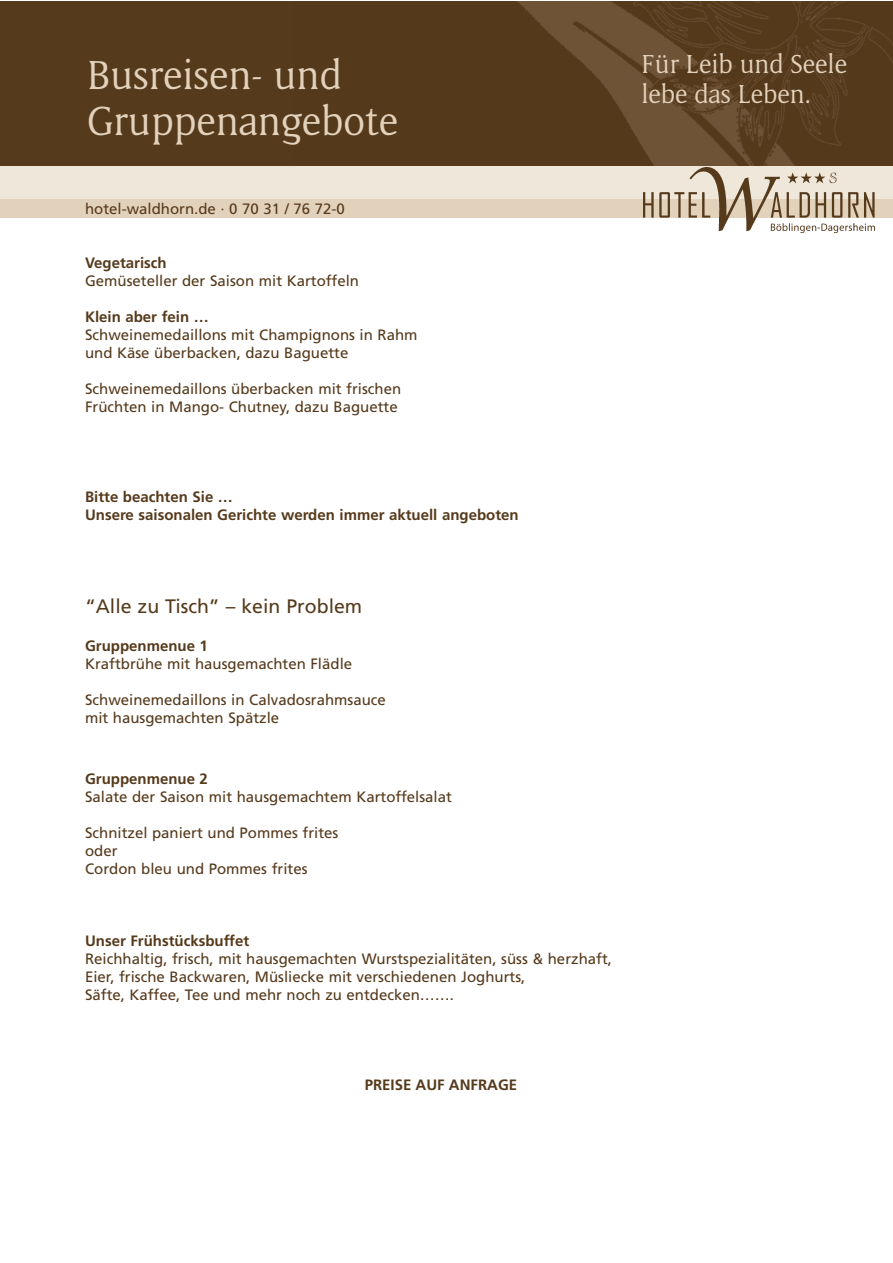
<style>
.page{position:relative;width:893px;height:1263px;background:#fff}
.page>*{position:absolute;margin:0;border:0;box-sizing:border-box;transform-origin:0 0}
.t1{font:42px/46.5px "Memento";color:#e2d1bb}
.t2{font:27px/30px "Memento";color:#e2d1bb}
.t3{font:19.5px "Frutiger";color:#563a1c}
.t4{font:15px/18px "Frutiger";color:#563a1c}
.t5{font:700 15px/18px "Frutiger";color:#563a1c}
</style>
<div class="page">
<div style="left:0;top:198px;width:892px;height:20px;background:#e2d1bb"></div>
<div style="left:0;top:157px;width:892px;height:42px;background:#efe7da"></div>
<div style="left:0;top:1px;width:892px;height:164px;background:#563a1c"></div>
<img style="left:517px;top:1px;width:375px;height:164px">
<img style="left:644px;top:168px;width:230px;height:65px">
<h1 class="t1" style="left:87px;top:54px;width:313px">Busreisen- und<br>Gruppenangebote</h1>
<p class="t4" style="left:85px;top:201px;width:261px">hotel-waldhorn.de · 0 70 31 / 76 72-0</p>
<p class="t5" style="left:85px;top:255px;width:83px">Vegetarisch</p>
<p class="t4" style="left:85px;top:273px;width:275px">Gemüseteller der Saison mit Kartoffeln</p>
<p class="t5" style="left:85px;top:309px;width:125px">Klein aber fein …</p>
<p class="t4" style="left:85px;top:327px;width:334px">Schweinemedaillons mit Champignons in Rahm und Käse überbacken, dazu Baguette</p>
<p class="t4" style="left:85px;top:381px;width:318px">Schweinemedaillons überbacken mit frischen<br>Früchten in Mango- Chutney, dazu Baguette</p>
<p class="t5" style="left:85px;top:489px;width:435px">Bitte beachten Sie …<br>Unsere saisonalen Gerichte werden immer aktuell angeboten</p>
<h3 class="t3" style="left:85px;top:598px;width:279px">“Alle zu Tisch” – kein Problem</h3>
<p class="t5" style="left:85px;top:638px;width:124px">Gruppenmenue 1</p>
<p class="t4" style="left:85px;top:656px;width:269px">Kraftbrühe mit hausgemachten Flädle</p>
<p class="t4" style="left:85px;top:692px;width:302px">Schweinemedaillons in Calvadosrahmsauce mit hausgemachten Spätzle</p>
<p class="t5" style="left:85px;top:771px;width:124px">Gruppenmenue 2</p>
<p class="t4" style="left:85px;top:789px;width:368px">Salate der Saison mit hausgemachtem Kartoffelsalat</p>
<p class="t4" style="left:85px;top:825px;width:255px">Schnitzel paniert und Pommes frites oder<br>Cordon bleu und Pommes frites</p>
<p class="t5" style="left:85px;top:933px;width:166px">Unser Frühstücksbuffet</p>
<p class="t4" style="left:85px;top:951px;width:528px">Reichhaltig, frisch, mit hausgemachten Wurstspezialitäten, süss &amp; herzhaft,<br>Eier, frische Backwaren, Müsliecke mit verschiedenen Joghurts,<br>Säfte, Kaffee, Tee und mehr noch zu entdecken…….</p>
<p class="t5" style="left:365px;top:1077px;width:154px">PREISE AUF ANFRAGE</p>
<h2 class="t2" style="left:641px;top:51px;width:207px">Für Leib und Seele lebe das Leben.</h2>
</div>
